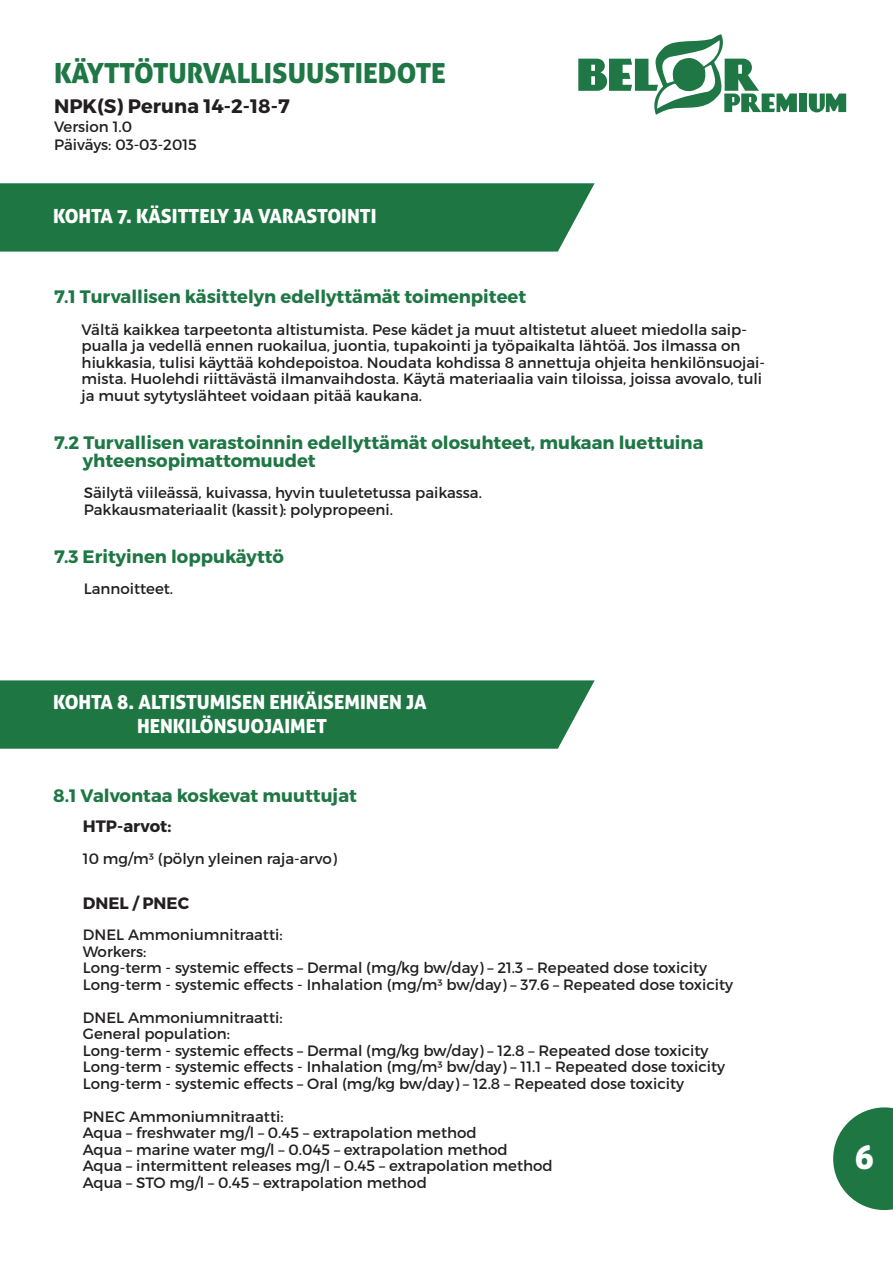
<style>
.page{position:relative;width:893px;height:1263px;background:#fff}
.page>*{position:absolute;margin:0;border:0;box-sizing:border-box;transform-origin:0 0}
.t1{font:33px "Aller Display";color:#fff}
.t2{font:27.75px "Aller Display";color:#1e7744}
.t3{font:19.5px/23.4px "Aller Display";color:#fff}
.t4{font:700 19.5px "Montserrat";color:#231f20}
.t5{font:700 18px/18px "Montserrat";color:#1e7744}
.t6{font:700 16.5px "Montserrat";color:#231f20}
.t7{font:15px/16.5px "Montserrat";color:#231f20}
</style>
<div class="page">
<svg style="left:833px;top:1107px;width:60px;height:103px"></svg>
<svg style="left:809px;top:94px;width:37px;height:18px"></svg>
<div style="left:799px;top:93px;width:8px;height:19px;background:#1e7744"></div>
<svg style="left:578px;top:34px;width:219px;height:81px"></svg>
<div style="left:0;top:680px;width:595px;height:69px;background:#1e7742"></div>
<div style="left:0;top:183px;width:595px;height:69px;background:#1e7742"></div>
<h2 class="t2" style="left:54px;top:56px;width:393px">KÄYTTÖTURVALLISUUSTIEDOTE</h2>
<h3 class="t4" style="left:54px;top:94px;width:237px">NPK(S) Peruna 14-2-18-7</h3>
<p class="t7" style="left:54px;top:118px;width:144px;line-height:18px">Version 1.0<br>Päiväys: 03-03-2015</p>
<h3 class="t3" style="left:53px;top:204px;width:325px">KOHTA 7. KÄSITTELY JA VARASTOINTI</h3>
<p class="t5" style="left:54px;top:288px;width:474px">7.1 Turvallisen käsittelyn edellyttämät toimenpiteet</p>
<p class="t7" style="left:82px;top:321px;width:685px">Vältä kaikkea tarpeetonta altistumista. Pese kädet ja muut altistetut alueet miedolla saip&shy;pualla ja vedellä ennen ruokailua, juontia, tupakointi ja työpaikalta lähtöä. Jos ilmassa on hiukkasia, tulisi käyttää kohdepoistoa. Noudata kohdissa 8 annettuja ohjeita henkilönsuojai&shy;mista. Huolehdi riittävästä ilmanvaihdosta. Käytä materiaalia vain tiloissa, joissa avovalo, tuli ja muut sytytyslähteet voidaan pitää kaukana.</p>
<p class="t5" style="left:83px;top:434px;width:622px;text-indent:-29px">7.2 Turvallisen varastoinnin edellyttämät olosuhteet, mukaan luettuina yhteensopimattomuudet</p>
<p class="t7" style="left:84px;top:485px;width:400px">Säilytä viileässä, kuivassa, hyvin tuuletetussa paikassa.<br>Pakkausmateriaalit (kassit): polypropeeni.</p>
<p class="t5" style="left:54px;top:548px;width:232px">7.3 Erityinen loppukäyttö</p>
<p class="t7" style="left:84px;top:581px;width:91px">Lannoitteet.</p>
<h3 class="t3" style="left:137px;top:690px;width:291px;text-indent:-84px">KOHTA 8. ALTISTUMISEN EHKÄISEMINEN JA<br>HENKILÖNSUOJAIMET</h3>
<p class="t5" style="left:53px;top:787px;width:305px">8.1 Valvontaa koskevat muuttujat</p>
<p class="t6" style="left:83px;top:816px;width:90px">HTP-arvot:</p>
<p class="t7" style="left:83px;top:850px;width:256px">10 mg/m³ (pölyn yleinen raja-arvo)</p>
<p class="t6" style="left:83px;top:893px;width:108px">DNEL / PNEC</p>
<p class="t7" style="left:83px;top:927px;width:652px">DNEL Ammoniumnitraatti:<br>Workers:<br>Long-term - systemic effects – Dermal (mg/kg bw/day) – 21.3 – Repeated dose toxicity Long-term - systemic effects - Inhalation (mg/m³ bw/day) – 37.6 – Repeated dose toxicity</p>
<p class="t7" style="left:83px;top:1009px;width:644px">DNEL Ammoniumnitraatti:<br>General population:<br>Long-term - systemic effects – Dermal (mg/kg bw/day) – 12.8 – Repeated dose toxicity Long-term - systemic effects - Inhalation (mg/m³ bw/day) – 11.1 – Repeated dose toxicity Long-term - systemic effects – Oral (mg/kg bw/day) – 12.8 – Repeated dose toxicity</p>
<p class="t7" style="left:83px;top:1108px;width:471px">PNEC Ammoniumnitraatti:<br>Aqua – freshwater mg/l – 0.45 – extrapolation method<br>Aqua – marine water mg/l – 0.045 – extrapolation method<br>Aqua – intermittent releases mg/l – 0.45 – extrapolation method Aqua – STO mg/l – 0.45 – extrapolation method</p>
<h1 class="t1" style="left:854px;top:1136px;width:21px">6</h1>
</div>
